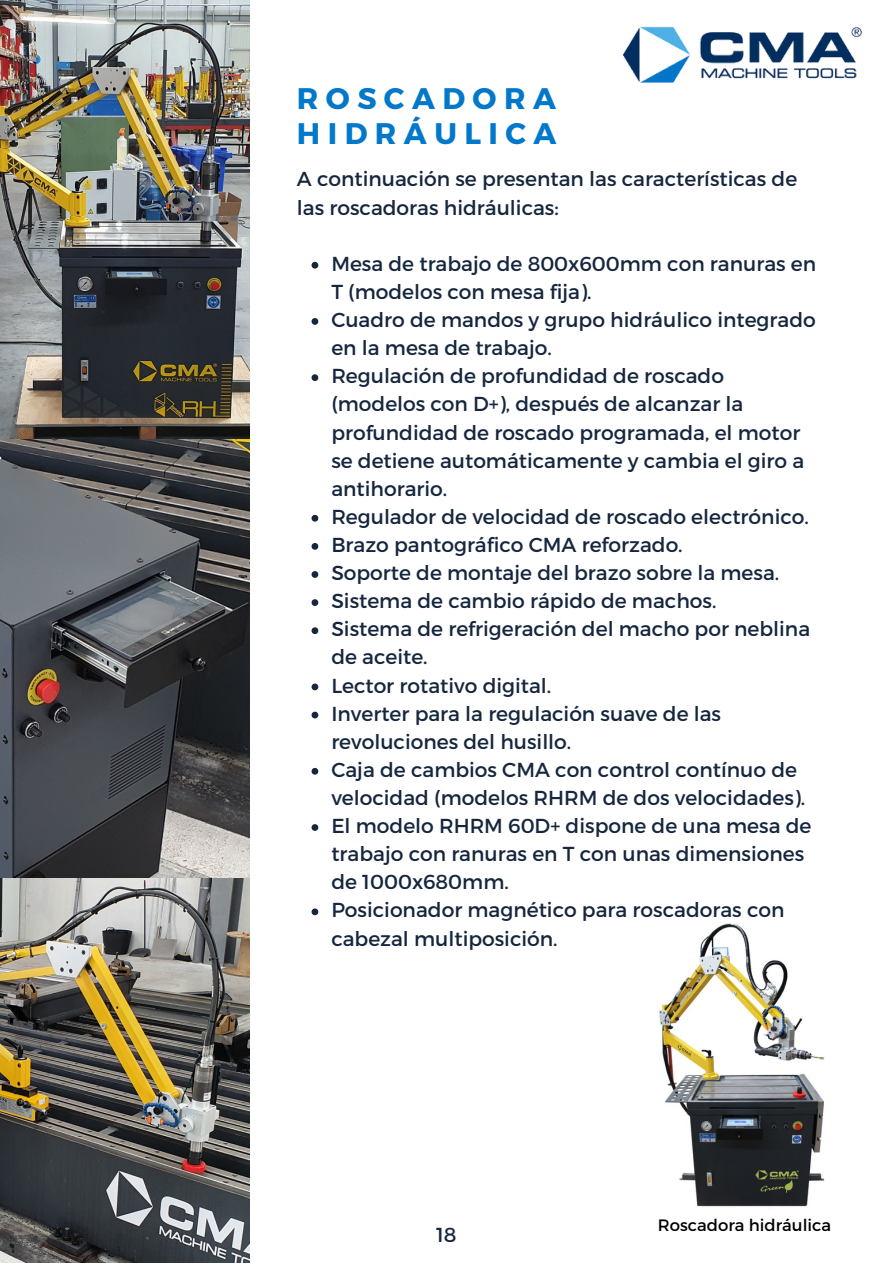
<style>
.page{position:relative;width:893px;height:1264px;background:#fff}
.page>*{position:absolute;margin:0;border:0;box-sizing:border-box;transform-origin:0 0}
.t1{font:700 29.7px/34.8px "Montserrat";letter-spacing:.25em;color:#0178ca}
.t2{font:20.25px/28px "Montserrat";color:#15263e}
.t3{font:16.5px "Montserrat";color:#000}
</style>
<div class="page">
<img style="left:0;top:0;width:250px;height:1262px">
<img style="left:659px;top:923px;width:166px;height:286px">
<svg style="left:311px;top:262px;width:7px;height:6px"></svg>
<svg style="left:311px;top:318px;width:7px;height:7px"></svg>
<svg style="left:311px;top:374px;width:7px;height:7px"></svg>
<svg style="left:311px;top:515px;width:7px;height:6px"></svg>
<svg style="left:311px;top:543px;width:7px;height:6px"></svg>
<svg style="left:311px;top:571px;width:7px;height:7px"></svg>
<svg style="left:311px;top:599px;width:7px;height:7px"></svg>
<svg style="left:311px;top:627px;width:7px;height:7px"></svg>
<svg style="left:311px;top:683px;width:7px;height:7px"></svg>
<svg style="left:311px;top:711px;width:7px;height:7px"></svg>
<svg style="left:311px;top:768px;width:7px;height:6px"></svg>
<svg style="left:311px;top:824px;width:7px;height:6px"></svg>
<svg style="left:311px;top:908px;width:7px;height:7px"></svg>
<img style="left:623px;top:26px;width:239px;height:57px">
<h1 class="t1" style="left:297px;top:79px;width:261px">ROSCADORA<br>HIDRÁULICA</h1>
<p class="t2" style="left:297px;top:164px;width:501px">A continuación se presentan las características de las roscadoras hidráulicas:</p>
<p class="t2" style="left:331px;top:248px;width:486px">Mesa de trabajo de 800x600mm con ranuras en T (modelos con mesa fija).<br>Cuadro de mandos y grupo hidráulico integrado en la mesa de trabajo.<br>Regulación de profundidad de roscado (modelos con D+), después de alcanzar la profundidad de roscado programada, el motor se detiene automáticamente y cambia el giro a antihorario.<br>Regulador de velocidad de roscado electrónico.<br>Brazo pantográfico CMA reforzado.<br>Soporte de montaje del brazo sobre la mesa.<br>Sistema de cambio rápido de machos.<br>Sistema de refrigeración del macho por neblina de aceite.<br>Lector rotativo digital.<br>Inverter para la regulación suave de las revoluciones del husillo.<br>Caja de cambios CMA con control contínuo de velocidad (modelos RHRM de dos velocidades).<br>El modelo RHRM 60D+ dispone de una mesa de trabajo con ranuras en T con unas dimensiones de 1000x680mm.<br>Posicionador magnético para roscadoras con cabezal multiposición.</p>
<p class="t2" style="left:436px;top:1219px;width:22px">18</p>
<p class="t3" style="left:658px;top:1214px;width:175px">Roscadora hidráulica</p>
</div>
